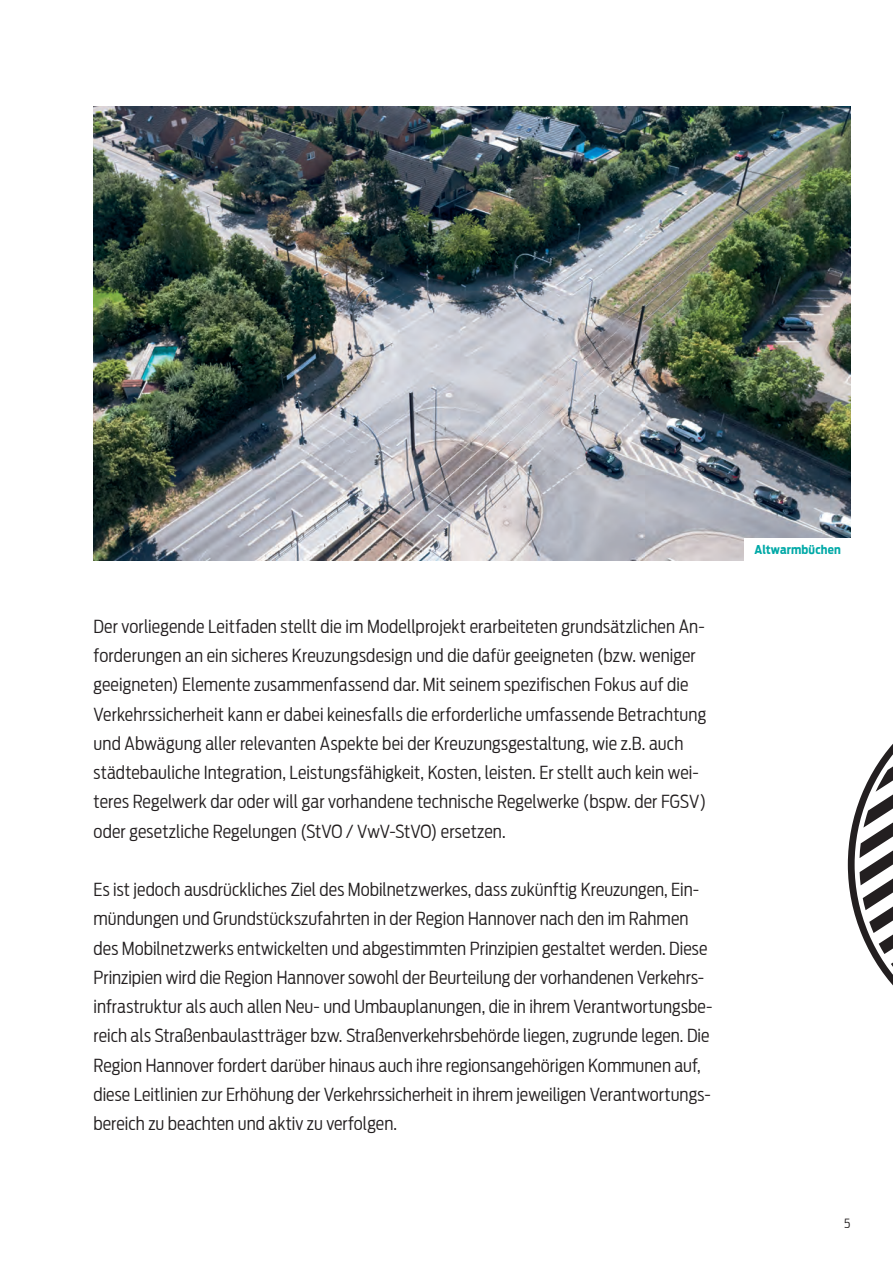
<style>
.page{position:relative;width:893px;height:1263px;background:#fff}
.page>*{position:absolute;margin:0;border:0;box-sizing:border-box;transform-origin:0 0}
.t1{font:300 18px/29.2px "Antenna Cond";color:#231f20}
.t2{font:300 12.75px "Antenna Cond";color:#231f20}
.t3{font:700 12px "Antenna Cond";letter-spacing:.015em;color:#00a9a7}
</style>
<div class="page">
<img style="left:94px;top:107px;width:757px;height:454px">
<svg style="left:848px;top:744px;width:45px;height:242px"></svg>
<div style="left:744px;top:538px;width:107px;height:23px;background:#fff"></div>
<p class="t1" style="left:94px;top:612px;width:614px">Der vorliegende Leitfaden stellt die im Modellprojekt erarbeiteten grundsätzlichen An&shy;forderungen an ein sicheres Kreuzungsdesign und die dafür geeigneten (bzw. weniger geeigneten) Elemente zusammenfassend dar. Mit seinem spezifischen Fokus auf die Verkehrssicherheit kann er dabei keinesfalls die erforderliche umfassende Betrachtung und Abwägung aller relevanten Aspekte bei der Kreuzungsgestaltung, wie z.B. auch städtebauliche Integration, Leistungsfähigkeit, Kosten, leisten. Er stellt auch kein wei&shy;teres Regelwerk dar oder will gar vorhandene technische Regelwerke (bspw. der FGSV) oder gesetzliche Regelungen (StVO / VwV-StVO) ersetzen.</p>
<p class="t1" style="left:94px;top:875px;width:620px">Es ist jedoch ausdrückliches Ziel des Mobilnetzwerkes, dass zukünftig Kreuzungen, Ein&shy;mündungen und Grundstückszufahrten in der Region Hannover nach den im Rahmen des Mobilnetzwerks entwickelten und abgestimmten Prinzipien gestaltet werden. Diese Prinzipien wird die Region Hannover sowohl der Beurteilung der vorhandenen Verkehrs&shy;infrastruktur als auch allen Neu- und Umbauplanungen, die in ihrem Verantwortungsbe&shy;reich als Straßenbaulastträger bzw. Straßenverkehrsbehörde liegen, zugrunde legen. Die Region Hannover fordert darüber hinaus auch ihre regionsangehörigen Kommunen auf, diese Leitlinien zur Erhöhung der Verkehrssicherheit in ihrem jeweiligen Verantwortungs&shy;bereich zu beachten und aktiv zu verfolgen.</p>
<p class="t3" style="left:754px;top:543px;width:88px">Altwarmbüchen</p>
<p class="t2" style="left:844px;top:1216px;width:8px">5</p>
</div>
